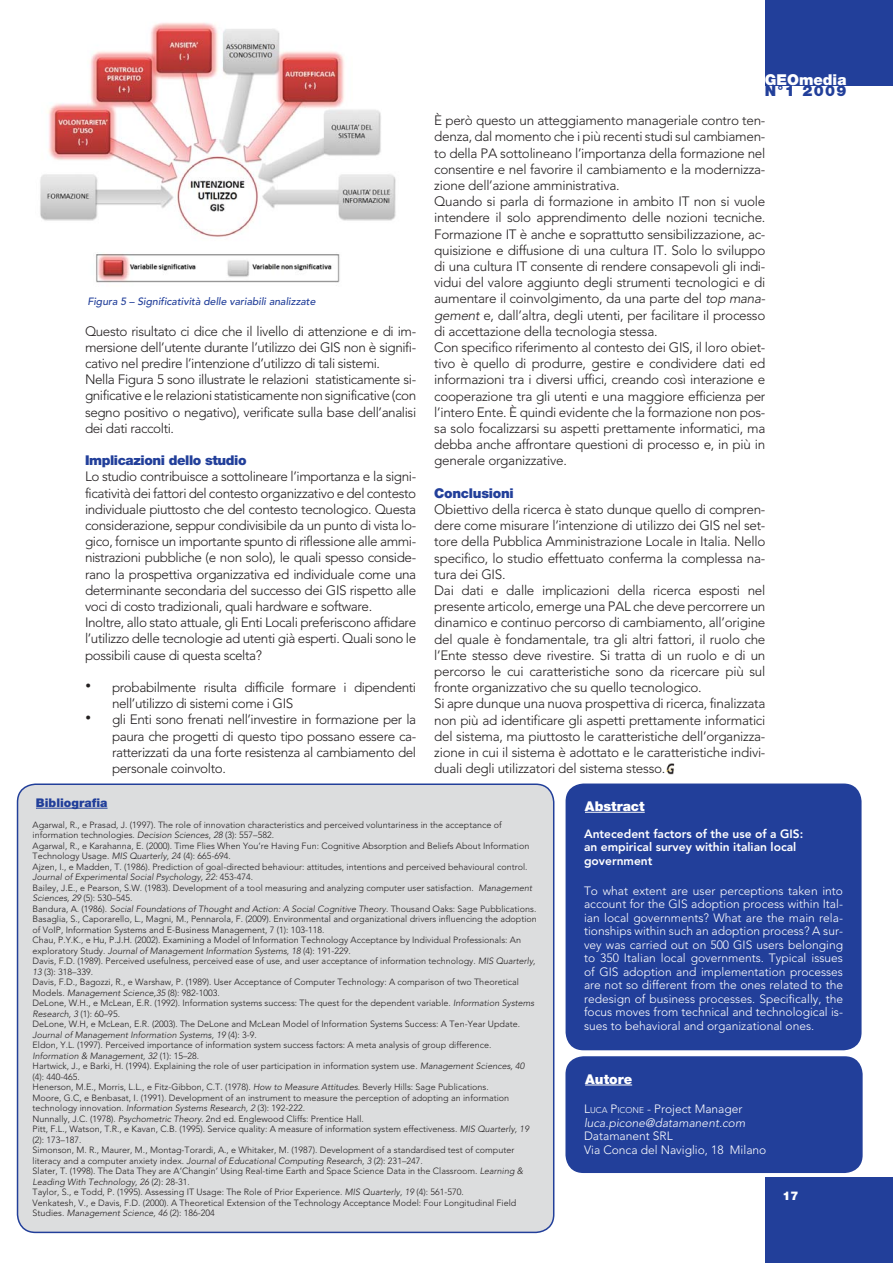
<style>
.page{position:relative;width:893px;height:1263px;background:#fff}
.page>*{position:absolute;margin:0;border:0;box-sizing:border-box;transform-origin:0 0}
.t1{font:900 15px "Helvetica Neue";color:#fff}
.t2{font:900 15px "Helvetica Neue";color:#223f9a}
.t3{font:300 13.5px/16.2px "Avenir";letter-spacing:-.02em;color:#231f20}
.t4{font:900 13.5px "Helvetica Neue";letter-spacing:-.03em;color:#223f9a}
.t5{font:900 13.5px "Helvetica Neue";color:#fff}
.t6{font:300 12px/13.5px "Avenir";color:#fff;text-align:justify}
.t7{font:800 12px/13.5px "Avenir";color:#fff}
.t8{font:italic 300 12px/13.5px "Avenir";color:#fff}
.t9{font:900 12px "Helvetica Neue";color:#223f9a}
.t10{font:900 12px "Helvetica Neue";color:#fff}
.t11{font:italic 500 10.5px "Avenir";color:#223f9a}
.t12{font:300 9px/10.5px "Avenir";color:#231f20}
.s1{font-family:"Helvetica";font-weight:400;font-size:18px}
.s2{font-style:italic}
.s3{font-style:normal}
.s4{font-style:normal;font-size:8.4px}
</style>
<div class="page">
<div style="left:765px;top:0;width:128px;height:85px;background:#223f9a"></div>
<div style="left:765px;top:1178px;width:128px;height:85px;background:#223f9a"></div>
<svg style="left:666px;top:764px;width:9px;height:10px"></svg>
<img style="left:40px;top:22px;width:356px;height:261px">
<div style="left:565px;top:784px;width:296px;height:266px;background:#223f9a;border-radius:18px"></div>
<hr style="left:585px;top:812px;width:60px;height:1px;background:#fff">
<div style="left:565px;top:1056px;width:297px;height:117px;background:#223f9a;border-radius:18px"></div>
<hr style="left:585px;top:1085px;width:47px;height:1px;background:#fff">
<div style="left:18px;top:784px;width:536px;height:448px;background:#dcddde;border-radius:18px"></div>
<hr style="left:36px;top:808px;width:72px;height:1px;background:#223f9a">
<div style="left:17px;top:784px;width:537px;height:449px;border:2px solid #223f9a;border-radius:18px"></div>
<p class="t11" style="left:87px;top:298px;width:230px">Figura 5 – Significatività delle variabili analizzate</p>
<p class="t3" style="left:85px;top:324px;width:333px">Questo risultato ci dice che il livello di attenzione e di im&shy;mersione dell’utente durante l’utilizzo dei GIS non è signifi&shy;cativo nel predire l’intenzione d’utilizzo di tali sistemi.<br>Nella Figura 5 sono illustrate le relazioni statisticamente si&shy;gnificative e le relazioni statisticamente non significative (con segno positivo o negativo), verificate sulla base dell’analisi dei dati raccolti.</p>
<p class="t4" style="left:85px;top:456px;width:163px">Implicazioni dello studio</p>
<p class="t3" style="left:85px;top:470px;width:333px">Lo studio contribuisce a sottolineare l’importanza e la signi&shy;ficatività dei fattori del contesto organizzativo e del contesto individuale piuttosto che del contesto tecnologico. Questa considerazione, seppur condivisibile da un punto di vista lo&shy;gico, fornisce un importante spunto di riflessione alle ammi&shy;nistrazioni pubbliche (e non solo), le quali spesso conside&shy;rano la prospettiva organizzativa ed individuale come una determinante secondaria del successo dei GIS rispetto alle voci di costo tradizionali, quali hardware e software.<br>Inoltre, allo stato attuale, gli Enti Locali preferiscono affidare l’utilizzo delle tecnologie ad utenti già esperti. Quali sono le possibili cause di questa scelta?</p>
<p class="t3" style="left:112px;top:680px;width:306px;text-indent:-27px"><span class="s1">•</span> probabilmente risulta difficile formare i dipendenti nell’utilizzo di sistemi come i GIS</p>
<p class="t3" style="left:112px;top:713px;width:306px;text-align:justify;text-indent:-27px"><span class="s1">•</span> gli Enti sono frenati nell’investire in formazione per la paura che progetti di questo tipo possano essere ca&shy;ratterizzati da una forte resistenza al cambiamento del personale coinvolto.</p>
<p class="t1" style="left:765px;top:75px;width:83px">GEOmedia</p>
<p class="t2" style="left:765px;top:85px;width:83px">N°1 2009</p>
<p class="t3" style="left:434px;top:113px;width:333px">È però questo un atteggiamento manageriale contro ten&shy;denza, dal momento che i più recenti studi sul cambiamen&shy;to della PA sottolineano l’importanza della formazione nel consentire e nel favorire il cambiamento e la modernizza&shy;zione dell’azione amministrativa.<br>Quando si parla di formazione in ambito IT non si vuole intendere il solo apprendimento delle nozioni tecniche.<br>Formazione IT è anche e soprattutto sensibilizzazione, ac&shy;quisizione e diffusione di una cultura IT. Solo lo sviluppo di una cultura IT consente di rendere consapevoli gli indi&shy;vidui del valore aggiunto degli strumenti tecnologici e di aumentare il coinvolgimento, da una parte del <span class="s2">top mana&shy;gement</span> e, dall’altra, degli utenti, per facilitare il processo di accettazione della tecnologia stessa.<br>Con specifico riferimento al contesto dei GIS, il loro obiet&shy;tivo è quello di produrre, gestire e condividere dati ed informazioni tra i diversi uffici, creando così interazione e cooperazione tra gli utenti e una maggiore efficienza per l’intero Ente. È quindi evidente che la formazione non pos&shy;sa solo focalizzarsi su aspetti prettamente informatici, ma debba anche affrontare questioni di processo e, in più in generale organizzative.</p>
<p class="t4" style="left:434px;top:488px;width:81px">Conclusioni</p>
<p class="t3" style="left:434px;top:502px;width:333px">Obiettivo della ricerca è stato dunque quello di compren&shy;dere come misurare l’intenzione di utilizzo dei GIS nel set&shy;tore della Pubblica Amministrazione Locale in Italia. Nello specifico, lo studio effettuato conferma la complessa na&shy;tura dei GIS.<br>Dai dati e dalle implicazioni della ricerca esposti nel presente articolo, emerge una PAL che deve percorrere un dinamico e continuo percorso di cambiamento, all’origine del quale è fondamentale, tra gli altri fattori, il ruolo che l’Ente stesso deve rivestire. Si tratta di un ruolo e di un percorso le cui caratteristiche sono da ricercare più sul fronte organizzativo che su quello tecnologico.<br>Si apre dunque una nuova prospettiva di ricerca, finalizzata non più ad identificare gli aspetti prettamente informatici del sistema, ma piuttosto le caratteristiche dell’organizza&shy;zione in cui il sistema è adottato e le caratteristiche indivi&shy;duali degli utilizzatori del sistema stesso.</p>
<p class="t9" style="left:36px;top:798px;width:73px">Bibliografia</p>
<p class="t12" style="left:33px;top:820px;width:506px">Agarwal, R., e Prasad, J. (1997). The role of innovation characteristics and perceived voluntariness in the acceptance of information technologies. <span class="s2">Decision Sciences</span>, <span class="s2">28</span> (3): 557–582.<br>Agarwal, R., e Karahanna, E. (2000). Time Flies When You’re Having Fun: Cognitive Absorption and Beliefs About Information Technology Usage. <span class="s2">MIS Quarterly, 24</span> (4): 665-694.<br>Ajzen, I., e Madden, T. (1986). Prediction of goal-directed behaviour: attitudes, intentions and perceived behavioural control.<br><span class="s2">Journal of Experimental Social Psychology, 22:</span> 453-474.<br>Bailey, J.E., e Pearson, S.W. (1983). Development of a tool measuring and analyzing computer user satisfaction. <span class="s2">Management Sciences, 29</span> (5): 530–545.<br>Bandura, A. (1986). <span class="s2">Social Foundations of Thought and Action: A Social Cognitive Theory</span>. Thousand Oaks: Sage Pubblications.<br>Basaglia, S., Caporarello, L., Magni, M., Pennarola, F. (2009). Environmental and organizational drivers influencing the adoption of VoIP, Information Systems and E-Business Management, 7 (1): 103-118.<br>Chau, P.Y.K., e Hu, P.J.H. (2002). Examining a Model of Information Technology Acceptance by Individual Professionals: An exploratory Study. <span class="s2">Journal of Management Information Systems, 18</span> (4): 191-229.<br>Davis, F.D. (1989). Perceived usefulness, perceived ease of use, and user acceptance of information technology. <span class="s2">MIS Quarterly, 13</span> (3): 318–339.<br>Davis, F.D., Bagozzi, R., e Warshaw, P. (1989). User Acceptance of Computer Technology: A comparison of two Theoretical Models. <span class="s2">Management Science,35</span> (8): 982-1003.<br>DeLone, W.H., e McLean, E.R. (1992). Information systems success: The quest for the dependent variable. <span class="s2">Information Systems Research, 3</span> (1): 60–95.<br>DeLone, W.H, e McLean, E.R. (2003). The DeLone and McLean Model of Information Systems Success: A Ten-Year Update.<br><span class="s2">Journal of Management Information Systems, 19</span> (4): 3-9.<br>Eldon, Y.L. (1997). Perceived importance of information system success factors: A meta analysis of group difference.<br><span class="s2">Information &amp; Management, 32</span> (1): 15–28.<br>Hartwick, J., e Barki, H. (1994). Explaining the role of user participation in information system use. <span class="s2">Management Sciences, 40 </span>(4): 440-465.<br>Henerson, M.E., Morris, L.L., e Fitz-Gibbon, C.T. (1978). <span class="s2">How to Measure Attitudes</span>. Beverly Hills: Sage Publications.<br>Moore, G.C, e Benbasat, I. (1991). Development of an instrument to measure the perception of adopting an information technology innovation. <span class="s2">Information Systems Research, 2</span> (3): 192-222.<br>Nunnally, J.C. (1978). <span class="s2">Psychometric Theory</span>. 2nd ed. Englewood Cliffs: Prentice Hall.<br>Pitt, F.L., Watson, T.R., e Kavan, C.B. (1995). Service quality: A measure of information system effectiveness. <span class="s2">MIS Quarterly, 19 </span>(2): 173–187.<br>Simonson, M. R., Maurer, M., Montag-Torardi, A., e Whitaker, M. (1987). Development of a standardised test of computer literacy and a computer anxiety index. <span class="s2">Journal of Educational Computing Research, 3</span> (2): 231–247.<br>Slater, T. (1998). The Data They are A’Changin’ Using Real-time Earth and Space Science Data in the Classroom. <span class="s2">Learning &amp; Leading With Technology, 26</span> (2): 28-31.<br>Taylor, S., e Todd, P. (1995). Assessing IT Usage: The Role of Prior Experience. <span class="s2">MIS Quarterly, 19</span> (4): 561-570.<br>Venkatesh, V., e Davis, F.D. (2000). A Theoretical Extension of the Technology Acceptance Model: Four Longitudinal Field Studies. <span class="s2">Management Science, 46</span> (2): 186-204</p>
<p class="t5" style="left:585px;top:801px;width:61px">Abstract</p>
<p class="t7" style="left:584px;top:828px;width:221px">Antecedent factors of the use of a GIS: an empirical survey within italian local government</p>
<p class="t6" style="left:584px;top:885px;width:260px">To what extent are user perceptions taken into account for the GIS adoption process within Ital&shy;ian local governments? What are the main rela&shy;tionships within such an adoption process? A sur&shy;vey was carried out on 500 GIS users belonging to 350 Italian local governments. Typical issues of GIS adoption and implementation processes are not so different from the ones related to the redesign of business processes. Specifically, the focus moves from technical and technological is&shy;sues to behavioral and organizational ones.</p>
<p class="t5" style="left:585px;top:1074px;width:48px">Autore</p>
<p class="t8" style="left:584px;top:1103px;width:163px"><span class="s3">L</span><span class="s4">UCA</span> <span class="s3">P</span><span class="s4">ICONE</span> <span class="s3">- Project Manager </span>luca.picone@datamanent.com</p>
<p class="t6" style="left:584px;top:1130px;width:184px">Datamanent SRL<br>Via Conca del Naviglio, 18 Milano</p>
<p class="t10" style="left:782px;top:1191px;width:18px">17</p>
</div>
